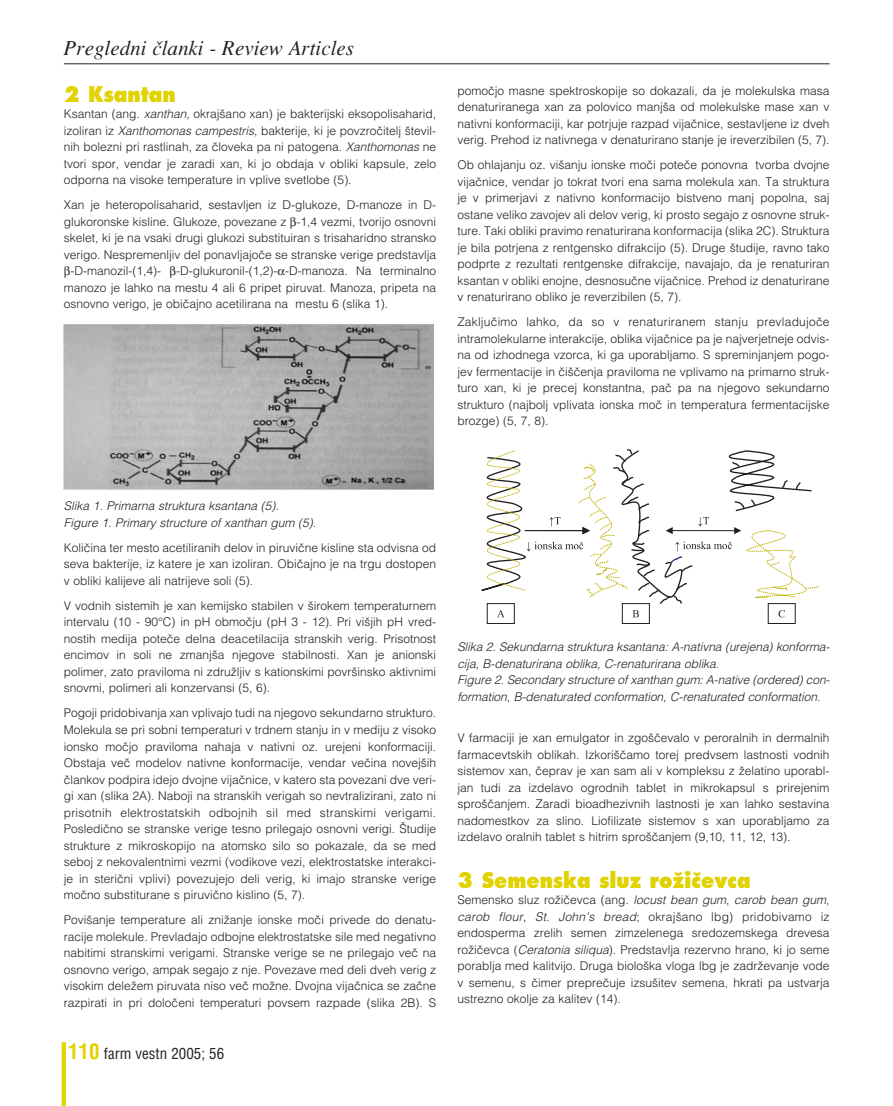
<style>
.page{position:relative;width:893px;height:1106px;background:#fff}
.page>*{position:absolute;margin:0;border:0;box-sizing:border-box;transform-origin:0 0}
.t1{font:21px "Times Italic Yu";color:#231f20}
.t2{font:21px "Futura Extra Bold Yu";color:#e1d201;scale:.9 1}
.t3{font:15px "Helvetica Condensed Cond Yu";color:#231f20}
.t4{font:12px/16.5px "Helvetica Light Yu";color:#231f20;text-align:justify}
.t5{font:12px/16.5px "Helvetica Light Oblique Yu";letter-spacing:-.005em;color:#231f20}
.s1{font-family:"Helvetica Light Oblique Yu"}
.s2{font-family:"Helvetica";font-weight:700;font-stretch:condensed;font-size:21px;color:#e1d201}
</style>
<div class="page">
<svg style="left:62px;top:1042px;width:4px;height:63px"></svg>
<hr style="left:64px;top:64px;width:765px;height:1px;background:#231f20">
<img style="left:64px;top:325px;width:370px;height:165px">
<div style="left:487px;top:603px;width:27px;height:21px;border:1px solid #231f20"></div>
<div style="left:622px;top:603px;width:27px;height:21px;border:1px solid #231f20"></div>
<div style="left:767px;top:603px;width:28px;height:21px;border:1px solid #231f20"></div>
<svg style="left:481px;top:449px;width:338px;height:168px"></svg>
<h1 class="t1" style="left:64px;top:40px;width:292px">Pregledni œlanki - Review Articles</h1>
<h1 class="t2" style="left:64px;top:84px;width:126px">2 Ksantan</h1>
<p class="t4" style="left:64px;top:107px;width:374px">Ksantan (ang. <span class="s1">xanthan</span>, okrajøano xan) je bakterijski eksopolisaharid, izoliran iz <span class="s1">Xanthomonas campestris</span>, bakterije, ki je povzroœitelj øtevil&shy;nih bolezni pri rastlinah, za œloveka pa ni patogena. <span class="s1">Xanthomonas</span> ne tvori spor, vendar je zaradi xan, ki jo obdaja v obliki kapsule, zelo odporna na visoke temperature in vplive svetlobe (5).</p>
<p class="t4" style="left:64px;top:198px;width:374px">Xan je heteropolisaharid, sestavljen iz D-glukoze, D-manoze in D-</p>
<p class="t4" style="left:64px;top:215px;width:374px">glukoronske kisline. Glukoze, povezane z -1,4 vezmi, tvorijo osnovni</p>
<p class="t4" style="left:64px;top:231px;width:374px">skelet, ki je na vsaki drugi glukozi substituiran s trisaharidno stransko</p>
<p class="t4" style="left:64px;top:248px;width:374px">verigo. Nespremenljiv del ponavljajoœe se stranske verige predstavlja</p>
<p class="t4" style="left:70px;top:264px;width:367px">-D-manozil-(1,4)- -D-glukuronil-(1,2)- -D-manoza. Na terminalno</p>
<p class="t4" style="left:64px;top:281px;width:374px">manozo je lahko na mestu 4 ali 6 pripet piruvat. Manoza, pripeta na</p>
<p class="t4" style="left:64px;top:297px;width:326px">osnovno verigo, je obiœajno acetilirana na mestu 6 (slika 1).</p>
<p class="t4" style="left:457px;top:84px;width:374px">pomoœjo masne spektroskopije so dokazali, da je molekulska masa denaturiranega xan za polovico manjøa od molekulske mase xan v nativni konformaciji, kar potrjuje razpad vijaœnice, sestavljene iz dveh verig. Prehod iz nativnega v denaturirano stanje je ireverzibilen (5, 7).</p>
<p class="t4" style="left:457px;top:158px;width:374px">Ob ohlajanju oz. viøanju ionske moœi poteœe ponovna tvorba dvojne vijaœnice, vendar jo tokrat tvori ena sama molekula xan. Ta struktura je v primerjavi z nativno konformacijo bistveno manj popolna, saj ostane veliko zavojev ali delov verig, ki prosto segajo z osnovne struk&shy;ture. Taki obliki pravimo renaturirana konformacija (slika 2C). Struktura je bila potrjena z rentgensko difrakcijo (5). Druge øtudije, ravno tako podprte z rezultati rentgenske difrakcije, navajajo, da je renaturiran ksantan v obliki enojne, desnosuœne vijaœnice. Prehod iz denaturirane v renaturirano obliko je reverzibilen (5, 7).</p>
<p class="t4" style="left:457px;top:315px;width:374px">Zakljuœimo lahko, da so v renaturiranem stanju prevladujoœe intramolekularne interakcije, oblika vijaœnice pa je najverjetneje odvis&shy;na od izhodnega vzorca, ki ga uporabljamo. S spreminjanjem pogo&shy;jev fermentacije in œiøœenja praviloma ne vplivamo na primarno struk&shy;turo xan, ki je precej konstantna, paœ pa na njegovo sekundarno strukturo (najbolj vplivata ionska moœ in temperatura fermentacijske brozge) (5, 7, 8).</p>
<p class="t5" style="left:64px;top:499px;width:254px">Slika 1. Primarna struktura ksantana (5).<br>Figure 1. Primary structure of xanthan gum (5).</p>
<p class="t4" style="left:64px;top:541px;width:374px">Koliœina ter mesto acetiliranih delov in piruviœne kisline sta odvisna od seva bakterije, iz katere je xan izoliran. Obiœajno je na trgu dostopen v obliki kalijeve ali natrijeve soli (5).</p>
<p class="t4" style="left:64px;top:599px;width:374px">V vodnih sistemih je xan kemijsko stabilen v øirokem temperaturnem intervalu (10 - 90°C) in pH obmoœju (pH 3 - 12). Pri viøjih pH vred&shy;nostih medija poteœe delna deacetilacija stranskih verig. Prisotnost encimov in soli ne zmanjøa njegove stabilnosti. Xan je anionski polimer, zato praviloma ni zdruæljiv s kationskimi povrøinsko aktivnimi snovmi, polimeri ali konzervansi (5, 6).</p>
<p class="t4" style="left:64px;top:706px;width:374px">Pogoji pridobivanja xan vplivajo tudi na njegovo sekundarno strukturo.<br>Molekula se pri sobni temperaturi v trdnem stanju in v mediju z visoko ionsko moœjo praviloma nahaja v nativni oz. urejeni konformaciji.<br>Obstaja veœ modelov nativne konformacije, vendar veœina novejøih œlankov podpira idejo dvojne vijaœnice, v katero sta povezani dve veri&shy;gi xan (slika 2A). Naboji na stranskih verigah so nevtralizirani, zato ni prisotnih elektrostatskih odbojnih sil med stranskimi verigami.<br>Poslediœno se stranske verige tesno prilegajo osnovni verigi. Øtudije strukture z mikroskopijo na atomsko silo so pokazale, da se med seboj z nekovalentnimi vezmi (vodikove vezi, elektrostatske interakci&shy;je in steriœni vplivi) povezujejo deli verig, ki imajo stranske verige moœno substiturane s piruviœno kislino (5, 7).</p>
<p class="t4" style="left:64px;top:913px;width:374px">Poviøanje temperature ali zniæanje ionske moœi privede do denatu&shy;racije molekule. Prevladajo odbojne elektrostatske sile med negativno nabitimi stranskimi verigami. Stranske verige se ne prilegajo veœ na osnovno verigo, ampak segajo z nje. Povezave med deli dveh verig z visokim deleæem piruvata niso veœ moæne. Dvojna vijaœnica se zaœne razpirati in pri doloœeni temperaturi povsem razpade (slika 2B). S</p>
<p class="t3" style="left:68px;top:1048px;width:158px"><span class="s2">110</span> farm vestn 2005; 56</p>
<p class="t5" style="left:457px;top:640px;width:374px">Slika 2. Sekundarna struktura ksantana: A-nativna (urejena) konforma&shy;cija, B-denaturirana oblika, C-renaturirana oblika.<br>Figure 2. Secondary structure of xanthan gum: A-native (ordered) con&shy;formation, B-denaturated conformation, C-renaturated conformation.</p>
<p class="t4" style="left:457px;top:731px;width:374px">V farmaciji je xan emulgator in zgoøœevalo v peroralnih in dermalnih farmacevtskih oblikah. Izkoriøœamo torej predvsem lastnosti vodnih sistemov xan, œeprav je xan sam ali v kompleksu z æelatino uporabl&shy;jan tudi za izdelavo ogrodnih tablet in mikrokapsul s prirejenim sproøœanjem. Zaradi bioadhezivnih lastnosti je xan lahko sestavina nadomestkov za slino. Liofilizate sistemov s xan uporabljamo za izdelavo oralnih tablet s hitrim sproøœanjem (9,10, 11, 12, 13).</p>
<h1 class="t2" style="left:457px;top:870px;width:327px">3 Semenska sluz roæiœevca</h1>
<p class="t4" style="left:457px;top:893px;width:374px">Semensko sluz roæiœevca (ang. <span class="s1">locust bean gum</span>, <span class="s1">carob bean gum</span>, <span class="s1">carob flour</span>, <span class="s1">St. John’s bread</span>; okrajøano lbg) pridobivamo iz endosperma zrelih semen zimzelenega sredozemskega drevesa roæiœevca (<span class="s1">Ceratonia siliqua</span>). Predstavlja rezervno hrano, ki jo seme porablja med kalitvijo. Druga bioloøka vloga lbg je zadræevanje vode v semenu, s œimer prepreœuje izsuøitev semena, hkrati pa ustvarja ustrezno okolje za kalitev (14).</p>
</div>
